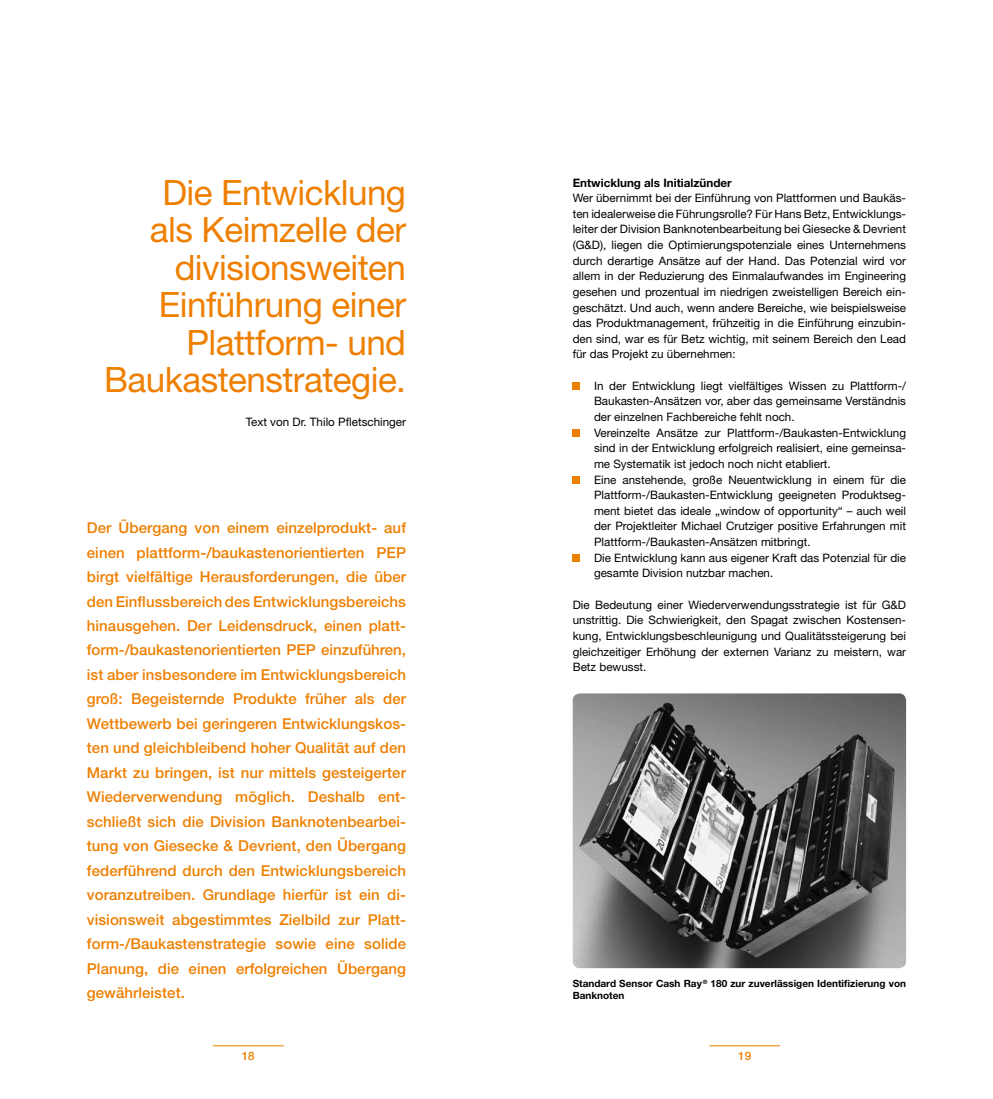
<style>
.page{position:relative;width:993px;height:1099px;background:#fff}
.page>*{position:absolute;margin:0;border:0;box-sizing:border-box;transform-origin:0 0}
.t1{font:35px/37.5px "Helvetica Neue";letter-spacing:-.015em;color:#ee7f00;text-align:right}
.t2{font:500 15px/24.5px "Helvetica Neue";letter-spacing:.005em;color:#ee7f00;text-align:justify}
.t3{font:11.62px/15.6px "Helvetica Neue";color:#000;text-align:justify}
.t4{font:700 11.62px "Helvetica Neue";color:#000}
.t5{font:500 11.62px "Helvetica Neue";color:#ee7f00}
.t6{font:700 10px/12px "Helvetica Neue";color:#000}
</style>
<div class="page">
<hr style="left:213px;top:1045px;width:70px;height:1px;background:#ee7f00">
<hr style="left:709px;top:1045px;width:71px;height:1px;background:#ee7f00">
<img style="left:572px;top:693px;width:333px;height:275px">
<div style="left:572px;top:382px;width:7px;height:8px;background:#ee7f00"></div>
<div style="left:572px;top:429px;width:7px;height:7px;background:#ee7f00"></div>
<div style="left:572px;top:476px;width:7px;height:7px;background:#ee7f00"></div>
<div style="left:572px;top:554px;width:7px;height:7px;background:#ee7f00"></div>
<h1 class="t1" style="left:104px;top:173px;width:303px">Die Entwicklung<br>als Keimzelle der divisionsweiten<br>Einführung einer<br>Plattform- und<br>Baukastenstrategie.</h1>
<p class="t3" style="left:246px;top:414px;width:162px">Text von Dr. Thilo Pfletschinger</p>
<p class="t2" style="left:87px;top:515px;width:320px">Der Übergang von einem einzelprodukt- auf einen plattform-/baukastenorientierten PEP birgt vielfältige Herausforderungen, die über den Einflussbereich des Entwicklungsbereichs hinausgehen. Der Leidensdruck, einen platt&shy;form-/baukastenorientierten PEP einzuführen, ist aber insbesondere im Entwicklungsbereich groß: Begeisternde Produkte früher als der Wettbewerb bei geringeren Entwicklungskos&shy;ten und gleichbleibend hoher Qualität auf den Markt zu bringen, ist nur mittels gesteigerter Wiederverwendung möglich. Deshalb ent&shy;schließt sich die Division Banknotenbearbei&shy;tung von Giesecke &amp; Devrient, den Übergang federführend durch den Entwicklungsbereich voranzutreiben. Grundlage hierfür ist ein di&shy;visionsweit abgestimmtes Zielbild zur Platt&shy;form-/Baukastenstrategie sowie eine solide Planung, die einen erfolgreichen Übergang gewährleistet.</p>
<p class="t4" style="left:572px;top:175px;width:160px">Entwicklung als Initialzünder</p>
<p class="t3" style="left:572px;top:190px;width:335px">Wer übernimmt bei der Einführung von Plattformen und Baukäs&shy;ten idealerweise die Führungsrolle? Für Hans Betz, Entwicklungs&shy;leiter der Division Banknotenbearbeitung bei Giesecke &amp; Devrient (G&amp;D), liegen die Optimierungspotenziale eines Unternehmens durch derartige Ansätze auf der Hand. Das Potenzial wird vor allem in der Reduzierung des Einmalaufwandes im Engineering gesehen und prozentual im niedrigen zweistelligen Bereich ein&shy;geschätzt. Und auch, wenn andere Bereiche, wie beispielsweise das Produktmanagement, frühzeitig in die Einführung einzubin&shy;den sind, war es für Betz wichtig, mit seinem Bereich den Lead für das Projekt zu übernehmen:</p>
<p class="t3" style="left:594px;top:377px;width:313px;text-align:left">In der Entwicklung liegt vielfältiges Wissen zu Plattform-/ Baukasten-Ansätzen vor, aber das gemeinsame Verständnis der einzelnen Fachbereiche fehlt noch.<br>Vereinzelte Ansätze zur Plattform-/Baukasten-Entwicklung sind in der Entwicklung erfolgreich realisiert, eine gemeinsa&shy;me Systematik ist jedoch noch nicht etabliert.<br>Eine anstehende, große Neuentwicklung in einem für die Plattform-/Baukasten-Entwicklung geeigneten Produktseg&shy;ment bietet das ideale „window of opportunity“ – auch weil der Projektleiter Michael Crutziger positive Erfahrungen mit Plattform-/Baukasten-Ansätzen mitbringt.<br>Die Entwicklung kann aus eigener Kraft das Potenzial für die gesamte Division nutzbar machen.</p>
<p class="t3" style="left:572px;top:596px;width:335px">Die Bedeutung einer Wiederverwendungsstrategie ist für G&amp;D unstrittig. Die Schwierigkeit, den Spagat zwischen Kostensen&shy;kung, Entwicklungsbeschleunigung und Qualitätssteigerung bei gleichzeitiger Erhöhung der externen Varianz zu meistern, war Betz bewusst.</p>
<p class="t6" style="left:572px;top:977px;width:335px">Standard Sensor Cash Ray <sup>®</sup> 180 zur zuverlässigen Identifizierung von<br>Banknoten</p>
<p class="t5" style="left:242px;top:1049px;width:14px">18</p>
<p class="t5" style="left:738px;top:1049px;width:14px">19</p>
</div>
